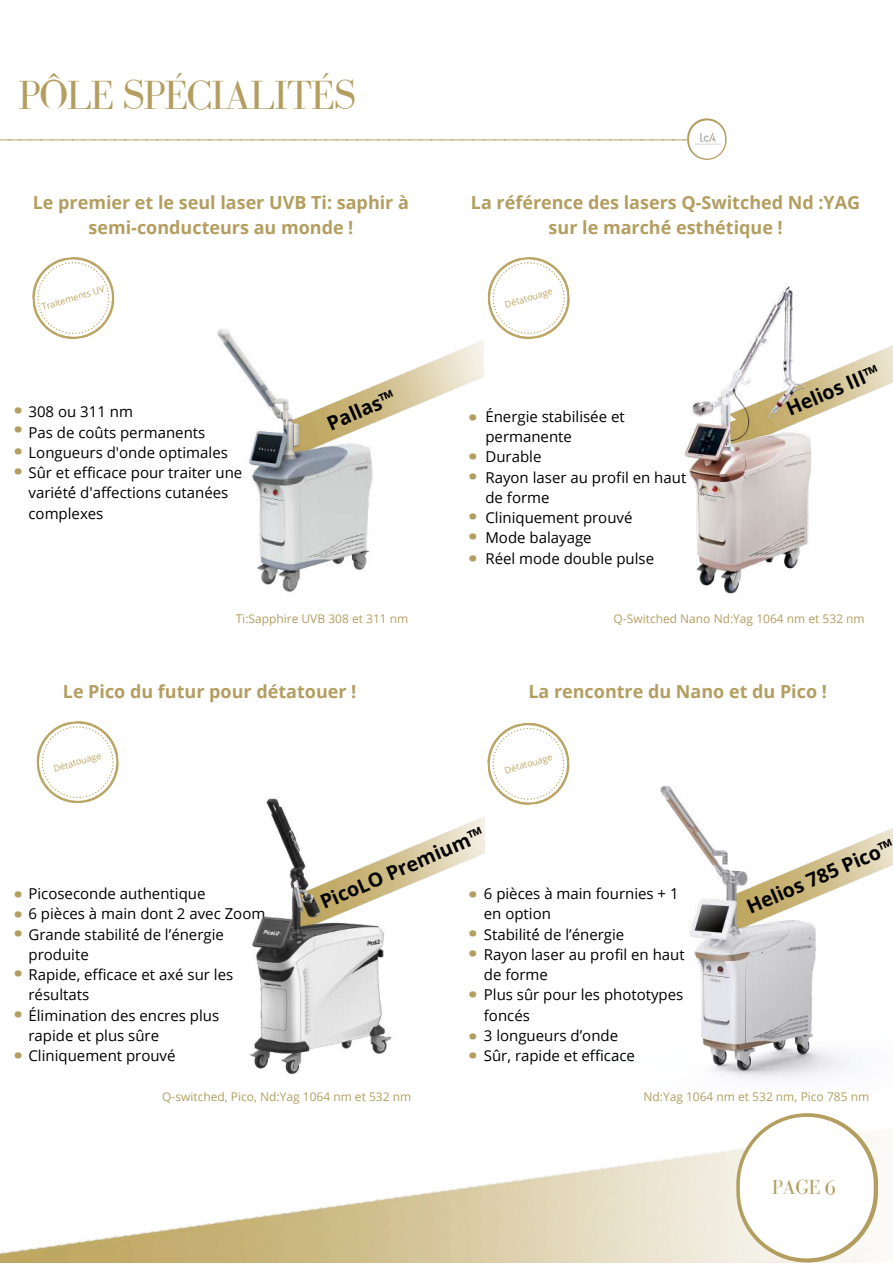
<style>
.page{position:relative;width:893px;height:1264px;background:#fff}
.page>*{position:absolute;margin:0;border:0;box-sizing:border-box;transform-origin:0 0}
.t1{font:42px "Bodoni FLF";letter-spacing:-.04em;color:#b39e60}
.t2{font:800 33px/40.7px "Open Sans";color:#b39e60}
.t3{font:21px "Bodoni FLF";color:#b39e60}
.t4{font:700 19.5px "Open Sans";color:#000}
.t5{font:700 18px/24.8px "Open Sans";color:#b39e60;text-align:center}
.t6{font:15px/20.2px "Open Sans";color:#000}
.t7{font:12px "Open Sans";color:#b39e60}
.t8{font:9px "Open Sans";color:#bba564}
</style>
<div class="page">
<img style="left:446px;top:340px;width:37px;height:53px">
<img style="left:852px;top:346px;width:40px;height:54px">
<img style="left:438px;top:816px;width:46px;height:41px">
<img style="left:216px;top:329px;width:230px;height:266px">
<img style="left:660px;top:786px;width:232px;height:71px">
<img style="left:684px;top:285px;width:168px;height:309px">
<svg style="left:32px;top:257px;width:83px;height:82px"></svg>
<svg style="left:487px;top:257px;width:83px;height:82px"></svg>
<svg style="left:687px;top:118px;width:39px;height:42px"></svg>
<svg style="left:689px;top:120px;width:36px;height:39px"></svg>
<img style="left:690px;top:122px;width:35px;height:35px">
<img style="left:266px;top:798px;width:172px;height:59px">
<svg style="left:487px;top:722px;width:83px;height:83px"></svg>
<svg style="left:36px;top:721px;width:83px;height:83px"></svg>
<img style="left:0;top:857px;width:892px;height:405px">
<svg style="left:736px;top:1113px;width:142px;height:149px;background:#bba871"></svg>
<div style="left:739px;top:1116px;width:134px;height:142px;background:#fff;border-radius:67px"></div>
<h1 class="t1" style="left:18px;top:73px;width:339px">PÔLE SPÉCIALITÉS</h1>
<h1 class="t1" style="left:-2px;top:103px;width:698px">__________________________________________________________________</h1>
<p class="t5" style="left:33px;top:190px;width:371px">Le premier et le seul laser UVB Ti: saphir à semi-conducteurs au monde !</p>
<p class="t5" style="left:471px;top:190px;width:391px">La référence des lasers Q-Switched Nd :YAG sur le marché́ esthétique !</p>
<p class="t8" style="left:40px;top:300px;width:66px;rotate:-16deg">Traitements UV</p>
<p class="t8" style="left:503px;top:298px;width:50px;rotate:-16deg">Détatouage</p>
<p class="t6" style="left:28px;top:401px;width:215px">308 ou 311 nm<br>Pas de coûts permanents<br>Longueurs d'onde optimales<br>Sûr et efficace pour traiter une variété́ d'affections cutanées complexes</p>
<h2 class="t2" style="left:13px;top:379px;width:11px">.</h2>
<h2 class="t2" style="left:13px;top:399px;width:11px">.</h2>
<h2 class="t2" style="left:13px;top:421px;width:11px">.</h2>
<h2 class="t2" style="left:13px;top:441px;width:11px">.</h2>
<h3 class="t4" style="left:323px;top:411px;width:73px;rotate:-23deg">Pallas™</h3>
<h2 class="t2" style="left:468px;top:387px;width:11px;line-height:39.5px">. .</h2>
<h2 class="t2" style="left:468px;top:446px;width:11px">. .</h2>
<h2 class="t2" style="left:468px;top:506px;width:11px">.</h2>
<h2 class="t2" style="left:468px;top:527px;width:11px">.</h2>
<p class="t6" style="left:485px;top:406px;width:202px">Énergie stabilisée et permanente<br>Durable<br>Rayon laser au profil en haut de forme<br>Cliniquement prouvé<br>Mode balayage<br>Réel mode double pulse</p>
<h3 class="t4" style="left:781px;top:397px;width:101px;rotate:-23deg">Helios III™</h3>
<p class="t7" style="left:236px;top:610px;width:174px">Ti:Sapphire UVB 308 et 311 nm</p>
<p class="t7" style="left:613px;top:610px;width:253px">Q-Switched Nano Nd:Yag 1064 nm et 532 nm</p>
<p class="t5" style="left:63px;top:678px;width:295px">Le Pico du futur pour détatouer !</p>
<p class="t8" style="left:52px;top:762px;width:50px;rotate:-16deg">Détatouage</p>
<p class="t5" style="left:528px;top:678px;width:300px">La rencontre du Nano et du Pico !</p>
<p class="t8" style="left:503px;top:764px;width:50px;rotate:-16deg">Détatouage</p>
<h3 class="t4" style="left:316px;top:889px;width:177px;rotate:-23deg">PicoLO Premium™</h3>
<p class="t6" style="left:28px;top:883px;width:238px">Picoseconde authentique<br>6 pièces à main dont 2 avec Zoom<br>Grande stabilité́ de l’énergie produite<br>Rapide, efficace et axé sur les résultats<br>Élimination des encres plus rapide et plus sûre<br>Cliniquement prouvé</p>
<p class="t6" style="left:484px;top:883px;width:202px">6 pièces à main fournies + 1 en option<br>Stabilité́ de l’énergie<br>Rayon laser au profil en haut de forme<br>Plus sûr pour les phototypes foncés<br>3 longueurs d’onde<br>Sûr, rapide et efficace</p>
<h2 class="t2" style="left:13px;top:863px;width:11px">.</h2>
<h2 class="t2" style="left:468px;top:864px;width:11px;line-height:39.5px">. .</h2>
<h2 class="t2" style="left:468px;top:922px;width:11px;line-height:41.2px;text-align:justify">. . .</h2>
<h2 class="t2" style="left:468px;top:1025px;width:11px">.</h2>
<h2 class="t2" style="left:13px;top:883px;width:11px">.</h2>
<h2 class="t2" style="left:13px;top:903px;width:11px;text-align:justify">. . . .</h2>
<h3 class="t4" style="left:742px;top:894px;width:160px;rotate:-23deg">Helios 785 Pico™</h3>
<p class="t7" style="left:162px;top:1087px;width:250px">Q-switched, Pico, Nd:Yag 1064 nm et 532 nm</p>
<p class="t7" style="left:643px;top:1087px;width:227px">Nd:Yag 1064 nm et 532 nm, Pico 785 nm</p>
<h3 class="t3" style="left:771px;top:1176px;width:66px">PAGE 6</h3>
</div>
